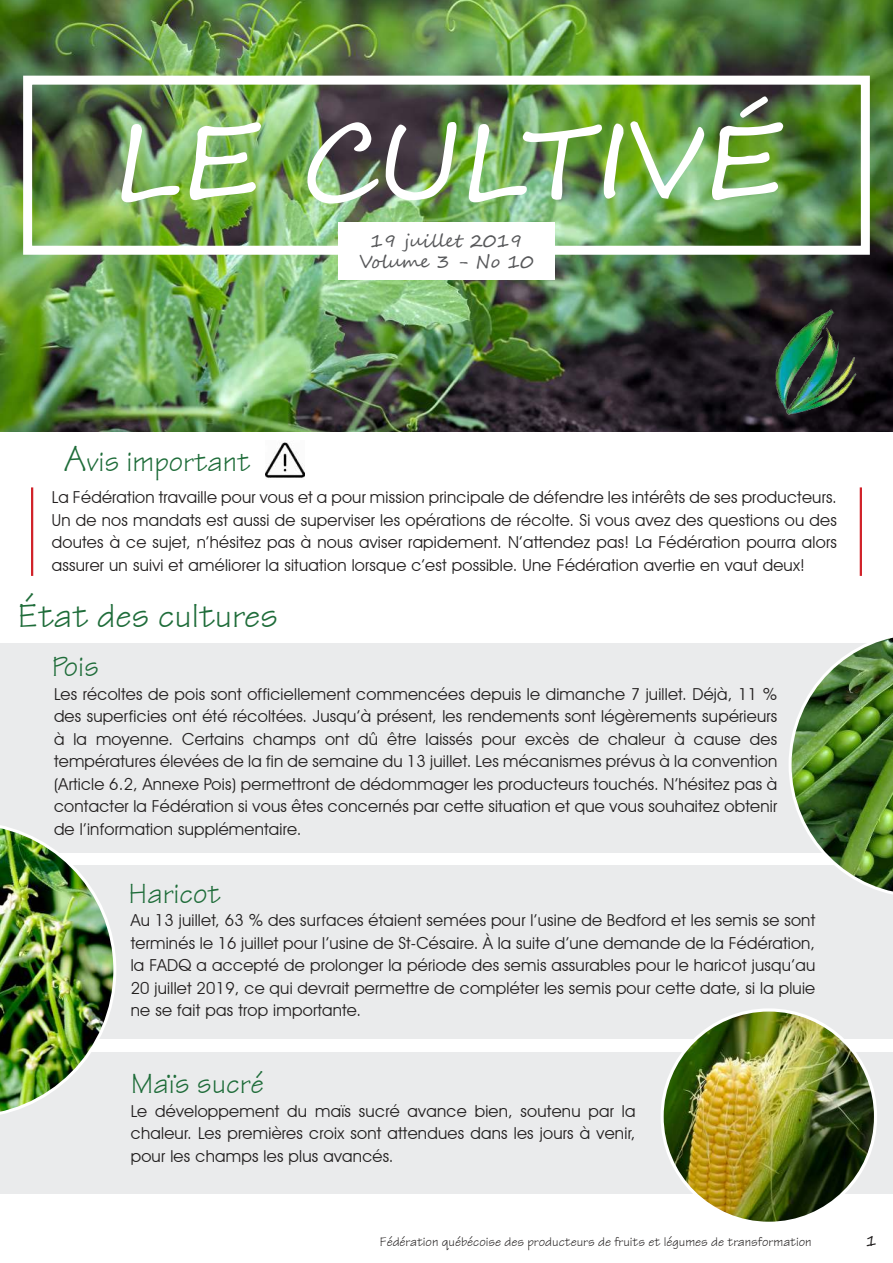
<style>
.page{position:relative;width:893px;height:1263px;background:#fff}
.page>*{position:absolute;margin:0;border:0;box-sizing:border-box;transform-origin:0 0}
.t1{font:103.5px "Segoe Script";color:#fff}
.t2{font:36px "Technical Plain";color:#1e6c39}
.t3{font:30px "Technical Plain";color:#1e6c39}
.t4{font:18px/21.6px "Segoe Script";color:#57585a;text-align:center}
.t5{font:16.5px/22.5px "Avant Garde IT Cby BT";letter-spacing:.015em;color:#221f1f;text-align:justify}
.t6{font:15px "Segoe Script";color:#221f1f}
.t7{font:13.5px "Technical Plain";color:#221f1f}
.s1{font-size:37.5px}
</style>
<div class="page">
<div style="left:0;top:1052px;width:893px;height:142px;background:#eaebec"></div>
<div style="left:0;top:865px;width:893px;height:174px;background:#eaebec"></div>
<div style="left:0;top:643px;width:893px;height:210px;background:#eaebec"></div>
<img style="left:0;top:0;width:893px;height:432px">
<div style="left:23px;top:76px;width:847px;height:179px;border:9px solid #fff"></div>
<img style="left:751px;top:305px;width:110px;height:117px">
<div style="left:338px;top:222px;width:217px;height:58px;background:#fff"></div>
<img style="left:789px;top:637px;width:104px;height:257px">
<img style="left:662px;top:1010px;width:213px;height:213px;border-radius:107px">
<img style="left:0;top:825px;width:116px;height:290px">
<img style="left:265px;top:440px;width:39px;height:39px">
<hr style="left:860px;top:487px;width:2px;height:89px;background:#d12229">
<hr style="left:31px;top:487px;width:2px;height:89px;background:#d12229">
<h1 class="t1" style="left:111px;top:78px;width:671px">LE CULTIVÉ</h1>
<p class="t4" style="left:359px;top:230px;width:176px">19 juillet 2019<br>Volume 3 - No 10</p>
<h3 class="t3" style="left:63px;top:449px;width:189px"><span class="s1">A</span>vis important</h3>
<p class="t5" style="left:52px;top:487px;width:786px">La Fédération travaille pour vous et a pour mission principale de défendre les intérêts de ses producteurs.<br>Un de nos mandats est aussi de superviser les opérations de récolte. Si vous avez des questions ou des doutes à ce sujet, n’hésitez pas à nous aviser rapidement. N’attendez pas! La Fédération pourra alors assurer un suivi et améliorer la situation lorsque c’est possible. Une Fédération avertie en vaut deux!</p>
<h2 class="t2" style="left:18px;top:600px;width:261px">État des cultures</h2>
<h3 class="t3" style="left:52px;top:653px;width:49px">Pois</h3>
<p class="t5" style="left:54px;top:684px;width:725px">Les récoltes de pois sont officiellement commencées depuis le dimanche 7 juillet. Déjà, 11 % des superficies ont été récoltées. Jusqu’à présent, les rendements sont légèrements supérieurs à la moyenne. Certains champs ont dû être laissés pour excès de chaleur à cause des températures élevées de la fin de semaine du 13 juillet. Les mécanismes prévus à la convention (Article 6.2, Annexe Pois) permettront de dédommager les producteurs touchés. N’hésitez pas à contacter la Fédération si vous êtes concernés par cette situation et que vous souhaitez obtenir de l’information supplémentaire.</p>
<h3 class="t3" style="left:129px;top:881px;width:94px">Haricot</h3>
<p class="t5" style="left:131px;top:910px;width:686px">Au 13 juillet, 63 % des surfaces étaient semées pour l’usine de Bedford et les semis se sont terminés le 16 juillet pour l’usine de St-Césaire. À la suite d’une demande de la Fédération, la FADQ a accepté de prolonger la période des semis assurables pour le haricot jusqu’au 20 juillet 2019, ce qui devrait permettre de compléter les semis pour cette date, si la pluie ne se fait pas trop importante.</p>
<h3 class="t3" style="left:131px;top:1070px;width:135px">Maïs sucré</h3>
<p class="t5" style="left:131px;top:1101px;width:506px">Le développement du maïs sucré avance bien, soutenu par la chaleur. Les premières croix sont attendues dans les jours à venir, pour les champs les plus avancés.</p>
<p class="t7" style="left:380px;top:1236px;width:434px">Fédération québécoise des producteurs de fruits et légumes de transformation</p>
<p class="t6" style="left:866px;top:1232px;width:12px">1</p>
</div>
